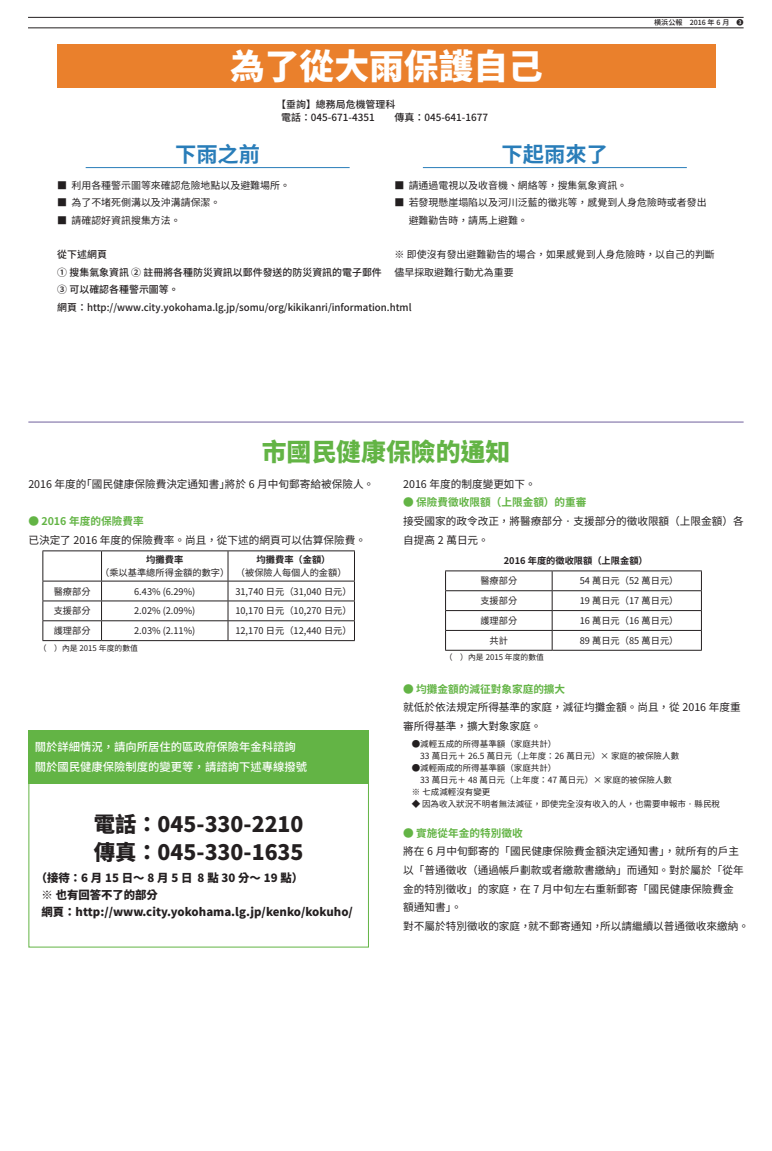
<style>
.page{position:relative;width:772px;height:1151px;background:#fff}
.page>*{position:absolute;margin:0;border:0;box-sizing:border-box;transform-origin:0 0}
.t1{font:900 34.7px "Noto Sans CJ Ktc";color:#fff}
.t2{font:900 24.8px "Noto Sans CJ Ktc";color:#63b445}
.t3{font:900 21.3px "Noto Sans CJ Ktc";color:#231f20}
.t4{font:700 21.3px "Noto Sans CJ Ktc";color:#297db9}
.t5{font:900 11.3px "Noto Sans CJ Ktc";color:#231f20}
.t6{font:500 11.3px "Noto Sans CJ Ktc";color:#fff}
.t7{font:900 11.3px "Noto Sans CJ Ktc";letter-spacing:.25em;color:#231f20}
.t8{font:10.6px/18.6px "Noto Sans CJ Ktc";color:#231f20}
.t9{font:700 10.6px "Noto Sans CJ Ktc";color:#63b445}
.t10{font:500 9.9px "Noto Sans CJ Ktc";color:#231f20}
.t11{font:9.9px/17.4px "Noto Sans CJ Ktc";color:#231f20}
.t12{font:9.2px "Noto Sans CJ Ktc";color:#231f20}
.t13{font:700 9.2px "Noto Sans CJ Ktc";color:#231f20}
.t14{font:8.5px "Noto Sans CJ Ktc";color:#231f20}
.t15{font:7.8px "Noto Sans CJ Ktc";color:#231f20}
.t16{font:500 7.1px "Noto Sans CJ Ktc";color:#231f20}
.s1{font-family:"Koz Go Pro";font-weight:400}
</style>
<div class="page">
<hr style="left:28px;top:17px;width:715px;height:1px;background:#231f20">
<hr style="left:28px;top:27px;width:715px;height:1px;background:#231f20">
<hr style="left:28px;top:422px;width:715px;height:1px;background:#705f9c">
<div style="left:57px;top:44px;width:658px;height:44px;background:#ea802c"></div>
<div style="left:28px;top:730px;width:341px;height:54px;background:#63b445"></div>
<div style="left:28px;top:730px;width:341px;height:217px;border:1px solid #63b445"></div>
<hr style="left:42px;top:550px;width:59px;height:1px;background:#231f20">
<hr style="left:42px;top:551px;width:1px;height:30px;background:#231f20">
<hr style="left:101px;top:550px;width:127px;height:1px;background:#231f20">
<hr style="left:101px;top:551px;width:1px;height:30px;background:#231f20">
<hr style="left:228px;top:550px;width:126px;height:1px;background:#231f20">
<hr style="left:227px;top:551px;width:1px;height:30px;background:#231f20">
<hr style="left:354px;top:551px;width:1px;height:30px;background:#231f20">
<hr style="left:42px;top:581px;width:59px;height:1px;background:#231f20">
<hr style="left:101px;top:581px;width:127px;height:1px;background:#231f20">
<hr style="left:228px;top:581px;width:126px;height:1px;background:#231f20">
<hr style="left:42px;top:601px;width:59px;height:1px;background:#231f20">
<hr style="left:101px;top:601px;width:127px;height:1px;background:#231f20">
<hr style="left:228px;top:601px;width:126px;height:1px;background:#231f20">
<hr style="left:42px;top:620px;width:59px;height:1px;background:#231f20">
<svg style="left:42px;top:581px;width:1px;height:59px"></svg>
<hr style="left:101px;top:620px;width:127px;height:1px;background:#231f20">
<svg style="left:101px;top:581px;width:1px;height:59px"></svg>
<hr style="left:228px;top:620px;width:126px;height:1px;background:#231f20">
<svg style="left:227px;top:581px;width:1px;height:59px"></svg>
<svg style="left:354px;top:581px;width:1px;height:59px"></svg>
<hr style="left:42px;top:640px;width:59px;height:1px;background:#231f20">
<hr style="left:101px;top:640px;width:127px;height:1px;background:#231f20">
<hr style="left:228px;top:640px;width:126px;height:1px;background:#231f20">
<hr style="left:445px;top:570px;width:106px;height:1px;background:#231f20">
<hr style="left:551px;top:570px;width:150px;height:1px;background:#231f20">
<hr style="left:445px;top:590px;width:106px;height:1px;background:#231f20">
<hr style="left:551px;top:590px;width:150px;height:1px;background:#231f20">
<hr style="left:445px;top:610px;width:106px;height:1px;background:#231f20">
<hr style="left:551px;top:610px;width:150px;height:1px;background:#231f20">
<hr style="left:445px;top:630px;width:106px;height:1px;background:#231f20">
<svg style="left:445px;top:571px;width:1px;height:79px"></svg>
<hr style="left:551px;top:630px;width:150px;height:1px;background:#231f20">
<svg style="left:551px;top:571px;width:1px;height:79px"></svg>
<svg style="left:700px;top:571px;width:1px;height:79px"></svg>
<hr style="left:445px;top:650px;width:106px;height:1px;background:#231f20">
<hr style="left:551px;top:650px;width:150px;height:1px;background:#231f20">
<hr style="left:422px;top:167px;width:264px;height:1px;background:#297db9">
<hr style="left:86px;top:167px;width:263px;height:1px;background:#297db9">
<p class="t1" style="left:230px;top:47px;width:314px">為了從大雨保護自己</p>
<p class="t4" style="left:175px;top:142px;width:87px">下雨之前</p>
<p class="t10" style="left:276px;top:98px;width:121px">【垂詢】總務局危機管理科</p>
<p class="t10" style="left:281px;top:112px;width:208px">電話：045-671-4351　　傳真：045-641-1677</p>
<p class="t4" style="left:501px;top:142px;width:108px">下起雨來了</p>
<p class="t16" style="left:653px;top:18px;width:91px">横浜公報　2016 年 6 月 <span class="s1">❸</span></p>
<p class="t11" style="left:57px;top:177px;width:234px">■ 利用各種警示圖等來確認危險地點以及避難場所。</p>
<p class="t11" style="left:57px;top:194px;width:164px">■ 為了不堵死側溝以及沖溝請保潔。</p>
<p class="t11" style="left:57px;top:212px;width:125px">■ 請確認好資訊搜集方法。</p>
<p class="t10" style="left:57px;top:249px;width:51px">從下述網頁</p>
<p class="t10" style="left:57px;top:267px;width:326px">① 搜集氣象資訊 ② 註冊將各種防災資訊以郵件發送的防災資訊的電子郵件</p>
<p class="t10" style="left:57px;top:284px;width:123px">③ 可以確認各種警示圖等。</p>
<p class="t10" style="left:57px;top:301px;width:355px">網頁：http://www.city.yokohama.lg.jp/somu/org/kikikanri/information.html</p>
<p class="t11" style="left:394px;top:177px;width:234px">■ 請通過電視以及收音機、網絡等，搜集氣象資訊。</p>
<p class="t11" style="left:408px;top:194px;width:299px;text-indent:-14px">■ 若發現懸崖塌陷以及河川泛藍的徵兆等，感覺到人身危險時或者發出避難勸告時，請馬上避難。</p>
<p class="t11" style="left:394px;top:246px;width:321px">※ 即使沒有發出避難勸告的場合，如果感覺到人身危險時，以自己的判斷儘早採取避難行動尤為重要</p>
<p class="t2" style="left:261px;top:438px;width:250px">市國民健康保險的通知</p>
<p class="t8" style="left:28px;top:475px;width:347px">2016 年度的「國民健康保險費決定通知書」將於 6 月中旬郵寄給被保險人。</p>
<p class="t9" style="left:28px;top:515px;width:117px">● 2016 年度的保險費率</p>
<p class="t8" style="left:28px;top:531px;width:339px">已決定了 2016 年度的保險費率。尚且，從下述的網頁可以估算保險費。</p>
<p class="t13" style="left:146px;top:554px;width:38px">均攤費率</p>
<p class="t12" style="left:100px;top:568px;width:130px">（乘以基準總所得金額的數字）</p>
<p class="t13" style="left:256px;top:554px;width:75px">均攤費率（金額）</p>
<p class="t12" style="left:236px;top:568px;width:112px">（被保險人每個人的金額）</p>
<p class="t12" style="left:54px;top:586px;width:38px">醫療部分</p>
<p class="t12" style="left:134px;top:586px;width:63px">6.43% (6.29%)</p>
<p class="t12" style="left:235px;top:586px;width:118px">31,740 日元（31,040 日元）</p>
<p class="t12" style="left:54px;top:606px;width:38px">支援部分</p>
<p class="t12" style="left:134px;top:606px;width:63px">2.02% (2.09%)</p>
<p class="t12" style="left:235px;top:606px;width:118px">10,170 日元（10,270 日元）</p>
<p class="t12" style="left:54px;top:626px;width:38px">護理部分</p>
<p class="t12" style="left:134px;top:626px;width:63px">2.03% (2.11%)</p>
<p class="t12" style="left:235px;top:626px;width:118px">12,170 日元（12,440 日元）</p>
<p class="t15" style="left:39px;top:643px;width:101px">（　）內是 2015 年度的數值</p>
<p class="t6" style="left:35px;top:740px;width:262px">關於詳細情況，請向所居住的區政府保險年金科諮詢</p>
<p class="t6" style="left:35px;top:760px;width:274px">關於國民健康保險制度的變更等，請諮詢下述專線撥號</p>
<p class="t3" style="left:94px;top:812px;width:211px">電話：045-330-2210</p>
<p class="t3" style="left:94px;top:840px;width:211px">傳真：045-330-1635</p>
<p class="t7" style="left:36px;top:872px;width:269px">（接待：6月15日～8月5日 8點30分～19點）</p>
<p class="t5" style="left:41px;top:889px;width:118px">※ 也有回答不了的部分</p>
<p class="t5" style="left:41px;top:906px;width:313px">網頁：http://www.city.yokohama.lg.jp/kenko/kokuho/</p>
<p class="t8" style="left:403px;top:475px;width:134px">2016 年度的制度變更如下。</p>
<p class="t9" style="left:403px;top:496px;width:185px">● 保險費徵收限額（上限金額）的重審</p>
<p class="t8" style="left:403px;top:512px;width:342px">接受國家的政令改正，將醫療部分 · 支援部分的徵收限額（上限金額）各自提高 2 萬日元。</p>
<p class="t13" style="left:503px;top:555px;width:145px">2016 年度的徵收限額（上限金額）</p>
<p class="t12" style="left:480px;top:576px;width:38px">醫療部分</p>
<p class="t12" style="left:579px;top:576px;width:100px">54 萬日元（52 萬日元）</p>
<p class="t12" style="left:480px;top:596px;width:38px">支援部分</p>
<p class="t12" style="left:579px;top:596px;width:100px">19 萬日元（17 萬日元）</p>
<p class="t12" style="left:480px;top:615px;width:38px">護理部分</p>
<p class="t12" style="left:579px;top:615px;width:100px">16 萬日元（16 萬日元）</p>
<p class="t12" style="left:489px;top:635px;width:20px">共計</p>
<p class="t12" style="left:579px;top:635px;width:100px">89 萬日元（85 萬日元）</p>
<p class="t15" style="left:444px;top:653px;width:101px">（　）內是 2015 年度的數值</p>
<p class="t9" style="left:403px;top:683px;width:163px">● 均攤金額的減征對象家庭的擴大</p>
<p class="t8" style="left:403px;top:698px;width:339px">就低於依法規定所得基準的家庭，減征均攤金額。尚且，從 2016 年度重審所得基準，擴大對象家庭。</p>
<p class="t14" style="left:411px;top:739px;width:146px">●減輕五成的所得基準額（家庭共計）</p>
<p class="t14" style="left:411px;top:751px;width:269px">　33 萬日元＋ 26.5 萬日元（上年度：26 萬日元）× 家庭的被保險人數</p>
<p class="t14" style="left:411px;top:763px;width:146px">●減輕兩成的所得基準額（家庭共計）</p>
<p class="t14" style="left:411px;top:775px;width:262px">　33 萬日元＋ 48 萬日元（上年度：47 萬日元）× 家庭的被保險人數</p>
<p class="t14" style="left:411px;top:787px;width:80px">※ 七成減輕沒有變更</p>
<p class="t14" style="left:411px;top:799px;width:310px">◆ 因為收入狀況不明者無法減征，即使完全沒有收入的人，也需要申報市 · 縣民稅</p>
<p class="t9" style="left:403px;top:827px;width:121px">● 實施從年金的特別徵收</p>
<p class="t8" style="left:403px;top:842px;width:342px">將在 6 月中旬郵寄的「國民健康保險費金額決定通知書」，就所有的戶主以「普通徵收（通過帳戶劃款或者繳款書繳納」而通知。對於屬於「從年金的特別徵收」的家庭，在 7 月中旬左右重新郵寄「國民健康保險費金額通知書」。</p>
<p class="t8" style="left:403px;top:917px;width:347px">對不屬於特別徵收的家庭，就不郵寄通知，所以請繼續以普通徵收來繳納。</p>
</div>
